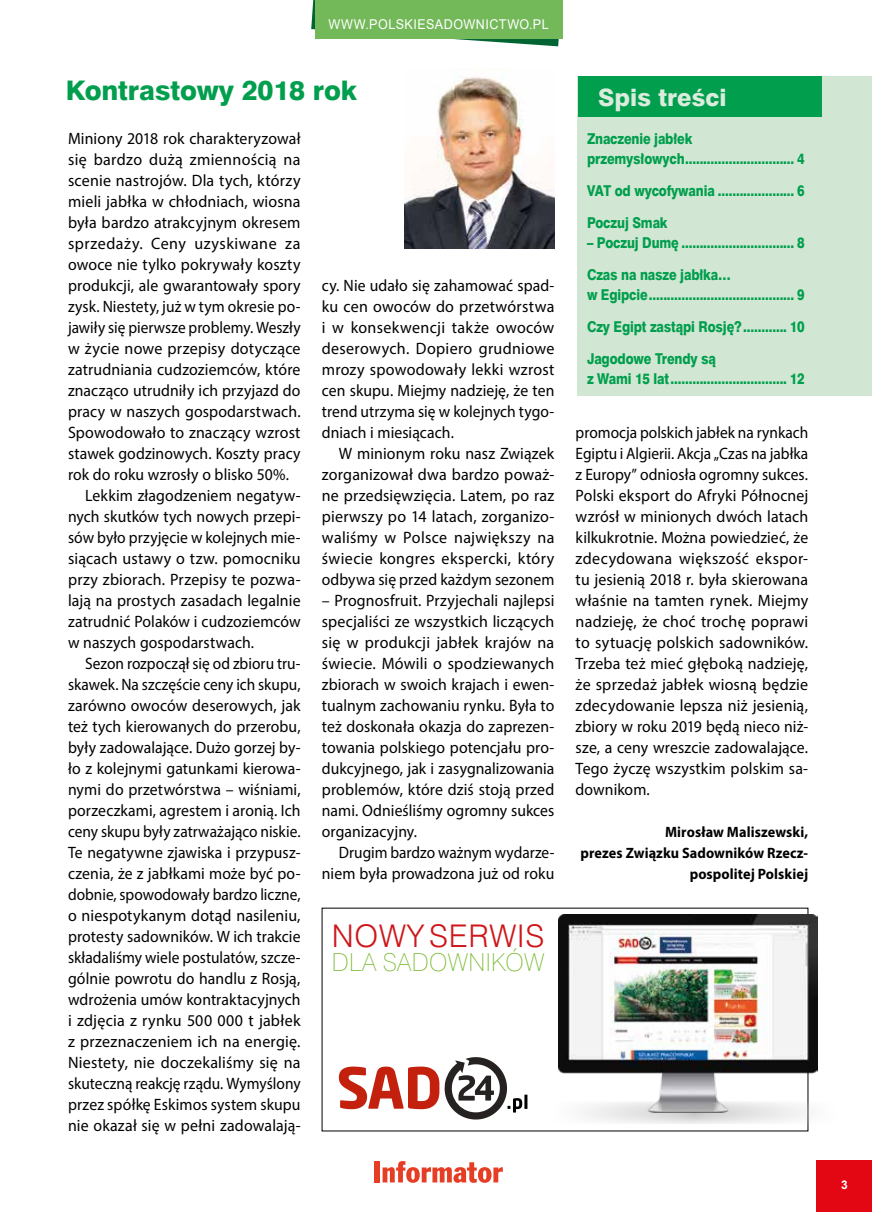
<style>
.page{position:relative;width:872px;height:1212px;background:#fff}
.page>*{position:absolute;margin:0;border:0;box-sizing:border-box;transform-origin:0 0}
.t1{font:31.35px "Swis 721 Lt EU";letter-spacing:.025em;color:#cd171a}
.t2{font:27px "Swis 721 Hv EU";letter-spacing:-.005em;color:#009e4d}
.t3{font:24.75px "Swis 721 Th EU";letter-spacing:.015em;color:#76b82a}
.t4{font:24px "Swis 721 Hv EU";color:#dbecdd}
.t5{font:16.5px/21px "Myriad Pro";letter-spacing:.005em;color:#000;text-align:justify;scale:.96 1}
.t6{font:16.5px/21px "Myriad Pro";letter-spacing:.005em;color:#000;text-align:justify;scale:.95 1}
.t7{font:16.5px/21px "Myriad Pro";letter-spacing:.005em;color:#000;text-align:right;scale:.93 1}
.t8{font:16.5px "Myriad Pro";letter-spacing:.005em;color:#000}
.t9{font:16.5px "Myriad Pro";letter-spacing:.005em;color:#000;scale:.94 1}
.t10{font:16.5px "Myriad Pro";letter-spacing:.035em;color:#000}
.t11{font:15px/32.2px "Swis 721 Hv EU";letter-spacing:-.01em;color:#009e4d;scale:.85 1}
.t12{font:700 15px/21px "Myriad Pro";letter-spacing:.005em;color:#000;text-align:right;scale:.95 1}
.t13{font:13.5px "Arial";letter-spacing:.035em;color:#fff;scale:.93 1}
.t14{font:700 12px "Arial";color:#fff}
</style>
<div class="page">
<svg style="left:311px;top:0;width:251px;height:46px"></svg>
<div style="left:315px;top:0;width:247px;height:38px;background:#74b959"></div>
<div style="left:816px;top:1160px;width:56px;height:52px;background:#e30613"></div>
<div style="left:374px;top:1161px;width:6px;height:21px;background:#e63e24"></div>
<svg style="left:382px;top:1161px;width:121px;height:22px"></svg>
<div style="left:578px;top:77px;width:294px;height:319px;background:#d2e7d3"></div>
<div style="left:578px;top:77px;width:243px;height:40px;background:#009e4d"></div>
<img style="left:404px;top:77px;width:150px;height:172px">
<svg style="left:551px;top:1101px;width:285px;height:23px"></svg>
<img style="left:558px;top:915px;width:259px;height:197px">
<svg style="left:339px;top:1057px;width:188px;height:62px"></svg>
<p class="t13" style="left:328px;top:15px;width:238px">WWW.POLSKIESADOWNICTWO.PL</p>
<h2 class="t2" style="left:66px;top:74px;width:293px">Kontrastowy 2018 rok</h2>
<p class="t5" style="left:68px;top:127px;width:244px">Miniony 2018 rok charakteryzował</p>
<p class="t8" style="left:68px;top:149px;width:234px">się bardzo dużą zmiennością na</p>
<p class="t8" style="left:68px;top:170px;width:234px">scenie nastrojów. Dla tych, którzy</p>
<p class="t8" style="left:68px;top:191px;width:234px">mieli jabłka w chłodniach, wiosna</p>
<p class="t8" style="left:68px;top:212px;width:234px">była bardzo atrakcyjnym okresem</p>
<p class="t10" style="left:68px;top:233px;width:234px">sprzedaży. Ceny uzyskiwane za</p>
<p class="t5" style="left:68px;top:253px;width:244px">owoce nie tylko pokrywały koszty</p>
<p class="t6" style="left:68px;top:274px;width:246px">produkcji, ale gwarantowały spory</p>
<p class="t9" style="left:68px;top:296px;width:249px">zysk. Niestety, już w tym okresie po-</p>
<p class="t7" style="left:68px;top:316px;width:251px">jawiły się pierwsze problemy. Weszły</p>
<p class="t8" style="left:68px;top:338px;width:234px">w życie nowe przepisy dotyczące</p>
<p class="t5" style="left:68px;top:358px;width:244px">zatrudniania cudzoziemców, które</p>
<p class="t6" style="left:68px;top:379px;width:246px">znacząco utrudniły ich przyjazd do</p>
<p class="t5" style="left:68px;top:400px;width:244px">pracy w naszych gospodarstwach.</p>
<p class="t5" style="left:68px;top:421px;width:244px">Spowodowało to znaczący wzrost</p>
<p class="t6" style="left:68px;top:442px;width:246px">stawek godzinowych. Koszty pracy</p>
<p class="t6" style="left:68px;top:463px;width:234px">rok do roku wzrosły o blisko 50%.</p>
<p class="t6" style="left:85px;top:484px;width:228px">Lekkim złagodzeniem negatyw-</p>
<p class="t6" style="left:68px;top:505px;width:246px">nych skutków tych nowych przepi-</p>
<p class="t9" style="left:68px;top:527px;width:249px">sów było przyjęcie w kolejnych mie-</p>
<p class="t8" style="left:68px;top:548px;width:234px">siącach ustawy o tzw. pomocniku</p>
<p class="t8" style="left:68px;top:569px;width:234px">przy zbiorach. Przepisy te pozwa-</p>
<p class="t5" style="left:68px;top:589px;width:244px">lają na prostych zasadach legalnie</p>
<p class="t6" style="left:68px;top:610px;width:246px">zatrudnić Polaków i cudzoziemców</p>
<p class="t6" style="left:68px;top:631px;width:197px">w naszych gospodarstwach.</p>
<p class="t7" style="left:85px;top:652px;width:233px">Sezon rozpoczął się od zbioru tru-</p>
<p class="t7" style="left:68px;top:673px;width:251px">skawek. Na szczęście ceny ich skupu,</p>
<p class="t5" style="left:68px;top:694px;width:244px">zarówno owoców deserowych, jak</p>
<p class="t6" style="left:68px;top:715px;width:246px">też tych kierowanych do przerobu,</p>
<p class="t6" style="left:68px;top:736px;width:246px">były zadowalające. Dużo gorzej by-</p>
<p class="t6" style="left:68px;top:757px;width:246px">ło z kolejnymi gatunkami kierowa-</p>
<p class="t6" style="left:68px;top:778px;width:246px">nymi do przetwórstwa – wiśniami,</p>
<p class="t6" style="left:68px;top:799px;width:246px">porzeczkami, agrestem i aronią. Ich</p>
<p class="t7" style="left:68px;top:820px;width:251px">ceny skupu były zatrważająco niskie.</p>
<p class="t6" style="left:68px;top:841px;width:246px">Te negatywne zjawiska i przypusz-</p>
<p class="t6" style="left:68px;top:862px;width:246px">czenia, że z jabłkami może być po-</p>
<p class="t7" style="left:68px;top:883px;width:251px">dobnie, spowodowały bardzo liczne,</p>
<p class="t5" style="left:68px;top:904px;width:244px">o niespotykanym dotąd nasileniu,</p>
<p class="t6" style="left:68px;top:925px;width:246px">protesty sadowników. W ich trakcie</p>
<p class="t9" style="left:68px;top:947px;width:249px">składaliśmy wiele postulatów, szcze-</p>
<p class="t6" style="left:68px;top:967px;width:246px">gólnie powrotu do handlu z Rosją,</p>
<p class="t6" style="left:68px;top:988px;width:246px">wdrożenia umów kontraktacyjnych</p>
<p class="t8" style="left:68px;top:1010px;width:234px">i zdjęcia z rynku 500 000 t jabłek</p>
<p class="t8" style="left:68px;top:1031px;width:234px">z przeznaczeniem ich na energię.</p>
<p class="t8" style="left:68px;top:1052px;width:234px">Niestety, nie doczekaliśmy się na</p>
<p class="t7" style="left:68px;top:1072px;width:251px">skuteczną reakcję rządu. Wymyślony</p>
<p class="t6" style="left:68px;top:1093px;width:246px">przez spółkę Eskimos system skupu</p>
<p class="t5" style="left:68px;top:1114px;width:244px">nie okazał się w pełni zadowalają-</p>
<p class="t6" style="left:322px;top:274px;width:246px">cy. Nie udało się zahamować spad&shy;ku cen owoców do przetwórstwa i w konsekwencji także owoców deserowych. Dopiero grudniowe mrozy spowodowały lekki wzrost cen skupu. Miejmy nadzieję, że ten trend utrzyma się w kolejnych tygo&shy;dniach i miesiącach.</p>
<p class="t5" style="left:322px;top:442px;width:244px;text-indent:17px">W minionym roku nasz Związek zorganizował dwa bardzo poważ&shy;ne przedsięwzięcia. Latem, po raz pierwszy po 14 latach, zorganizo&shy;waliśmy w Polsce największy na świecie kongres ekspercki, który odbywa się przed każdym sezonem</p>
<p class="t5" style="left:322px;top:589px;width:244px">– Prognosfruit. Przyjechali najlepsi specjaliści ze wszystkich liczących się w produkcji jabłek krajów na świecie. Mówili o spodziewanych zbiorach w swoich krajach i ewen&shy;tualnym zachowaniu rynku. Była to też doskonała okazja do zaprezen&shy;towania polskiego potencjału pro&shy;dukcyjnego, jak i zasygnalizowania problemów, które dziś stoją przed nami. Odnieśliśmy ogromny sukces organizacyjny.</p>
<p class="t7" style="left:322px;top:841px;width:251px">Drugim bardzo ważnym wydarze&shy;niem była prowadzona już od roku</p>
<h1 class="t1" style="left:332px;top:917px;width:214px">NOWY SERWIS</h1>
<h3 class="t3" style="left:332px;top:947px;width:214px">DLA SADOWNIKÓW</h3>
<h3 class="t4" style="left:598px;top:82px;width:130px">Spis treści</h3>
<p class="t11" style="left:587px;top:130px;width:257px;line-height:19.5px">Znaczenie jabłek przemysłowych.............................. 4</p>
<p class="t11" style="left:587px;top:175px;width:257px">VAT od wycofywania ..................... 6<br>Poczuj Smak</p>
<p class="t11" style="left:587px;top:227px;width:257px">– Poczuj Dumę ............................... 8<br>Czas na nasze jabłka…</p>
<p class="t11" style="left:587px;top:279px;width:257px;text-align:justify">w Egipcie........................................ 9<br>Czy Egipt zastąpi Rosję?............ 10<br>Jagodowe Trendy są</p>
<p class="t11" style="left:587px;top:363px;width:257px">z Wami 15 lat................................ 12</p>
<p class="t7" style="left:575px;top:421px;width:252px;text-align:justify">promocja polskich jabłek na rynkach Egiptu i Algierii. Akcja „Czas na jabłka z Europy” odniosła ogromny sukces.<br>Polski eksport do Afryki Północnej wzrósł w minionych dwóch latach kilkukrotnie. Można powiedzieć, że zdecydowana większość ekspor&shy;tu jesienią 2018 r. była skierowana właśnie na tamten rynek. Miejmy nadzieję, że choć trochę poprawi to sytuację polskich sadowników.<br>Trzeba też mieć głęboką nadzieję, że sprzedaż jabłek wiosną będzie zdecydowanie lepsza niż jesienią, zbiory w roku 2019 będą nieco niż&shy;sze, a ceny wreszcie zadowalające.<br>Tego życzę wszystkim polskim sa&shy;downikom.</p>
<p class="t12" style="left:580px;top:820px;width:241px">Mirosław Maliszewski,<br>prezes Związku Sadowników Rzecz&shy;pospolitej Polskiej</p>
<p class="t14" style="left:841px;top:1176px;width:8px">3</p>
</div>
